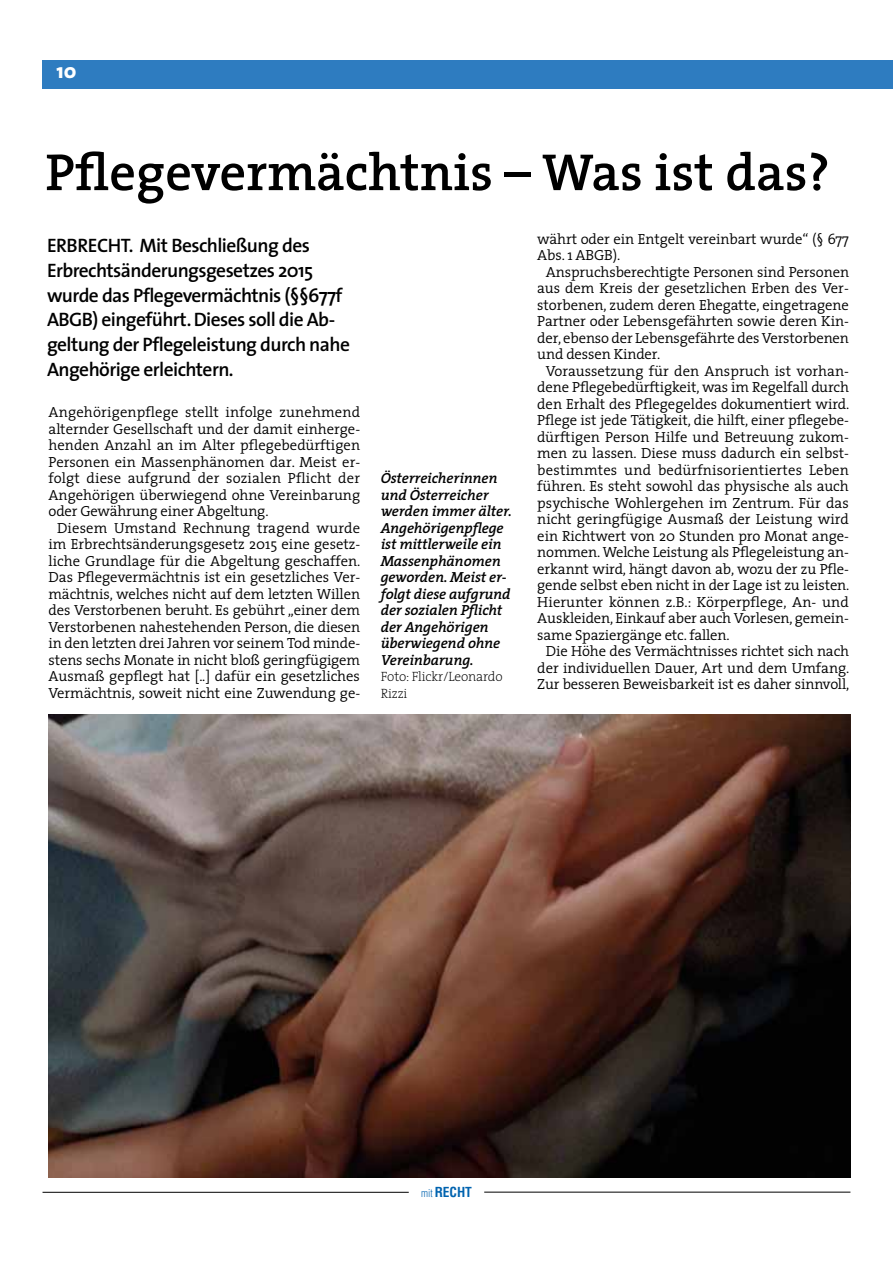
<style>
.page{position:relative;width:893px;height:1263px;background:#fff}
.page>*{position:absolute;margin:0;border:0;box-sizing:border-box;transform-origin:0 0}
.t1{font:600 52.5px "The Serif";color:#000}
.t2{font:800 21px "The Sans";color:#fff}
.t3{font:600 19.5px/24.8px "The Sans";letter-spacing:-.03em;color:#000}
.t4{font:300 14.7px "The Serif";letter-spacing:-.005em;color:#000}
.t5{font:italic 600 14.7px/16.5px "The Serif";letter-spacing:-.01em;color:#000}
.t6{font:300 14.7px "The Serif";letter-spacing:.015em;color:#000}
.t7{font:200 13.5px/16.5px "The Serif";letter-spacing:-.01em;color:#000}
.t8{font:700 condensed 13.5px "Helvetica";color:#0063af}
.s1{font-weight:300;font-size:10.5px}
</style>
<div class="page">
<hr style="left:43px;top:1192px;width:366px;height:1px;background:#000">
<hr style="left:484px;top:1192px;width:366px;height:1px;background:#000">
<div style="left:43px;top:60px;width:850px;height:29px;background:#2e7cc0"></div>
<img style="left:49px;top:714px;width:801px;height:464px">
<h2 class="t2" style="left:57px;top:54px;width:21px">10</h2>
<h1 class="t1" style="left:46px;top:129px;width:786px">Pflegevermächtnis – Was ist das?</h1>
<h3 class="t3" style="left:47px;top:232px;width:305px">ERBRECHT. Mit Beschließung des Erbrechtsänderungsgesetzes 2015 wurde das Pflegevermächtnis (§§677f ABGB) eingeführt. Dieses soll die Ab&shy;geltung der Pflegeleistung durch nahe Angehörige erleichtern.</h3>
<p class="t4" style="left:537px;top:227px;width:313px">währt oder ein Entgelt vereinbart wurde“ (§ 677</p>
<p class="t4" style="left:537px;top:243px;width:85px">Abs. 1 ABGB).</p>
<p class="t4" style="left:546px;top:260px;width:305px">Anspruchsberechtigte Personen sind Personen</p>
<p class="t4" style="left:537px;top:276px;width:313px">aus dem Kreis der gesetzlichen Erben des Ver-</p>
<p class="t4" style="left:537px;top:293px;width:313px">storbenen, zudem deren Ehegatte, eingetragene</p>
<p class="t4" style="left:537px;top:309px;width:313px">Partner oder Lebensgefährten sowie deren Kin-</p>
<p class="t4" style="left:537px;top:326px;width:313px">der, ebenso der Lebensgefährte des Verstorbenen</p>
<p class="t4" style="left:537px;top:342px;width:125px">und dessen Kinder.</p>
<p class="t4" style="left:546px;top:359px;width:305px">Voraussetzung für den Anspruch ist vorhan-</p>
<p class="t4" style="left:537px;top:375px;width:313px">dene Pflegebedürftigkeit, was im Regelfall durch</p>
<p class="t4" style="left:537px;top:392px;width:314px">den Erhalt des Pflegegeldes dokumentiert wird.</p>
<p class="t4" style="left:537px;top:408px;width:313px">Pflege ist jede Tätigkeit, die hilft, einer pflegebe-</p>
<p class="t4" style="left:537px;top:425px;width:313px">dürftigen Person Hilfe und Betreuung zukom-</p>
<p class="t4" style="left:537px;top:441px;width:313px">men zu lassen. Diese muss dadurch ein selbst-</p>
<p class="t6" style="left:537px;top:458px;width:313px">bestimmtes und bedürfnisorientiertes Leben</p>
<p class="t4" style="left:537px;top:474px;width:313px">führen. Es steht sowohl das physische als auch</p>
<p class="t4" style="left:537px;top:491px;width:313px">psychische Wohlergehen im Zentrum. Für das</p>
<p class="t4" style="left:537px;top:507px;width:313px">nicht geringfügige Ausmaß der Leistung wird</p>
<p class="t4" style="left:537px;top:524px;width:313px">ein Richtwert von 20 Stunden pro Monat ange-</p>
<p class="t4" style="left:537px;top:540px;width:313px">nommen. Welche Leistung als Pflegeleistung an-</p>
<p class="t4" style="left:537px;top:557px;width:313px">erkannt wird, hängt davon ab, wozu der zu Pfle-</p>
<p class="t4" style="left:537px;top:573px;width:314px">gende selbst eben nicht in der Lage ist zu leisten.</p>
<p class="t4" style="left:537px;top:590px;width:313px">Hierunter können z.B.: Körperpflege, An- und</p>
<p class="t4" style="left:537px;top:606px;width:313px">Auskleiden, Einkauf aber auch Vorlesen, gemein-</p>
<p class="t4" style="left:537px;top:623px;width:194px">same Spaziergänge etc. fallen.</p>
<p class="t4" style="left:546px;top:639px;width:305px">Die Höhe des Vermächtnisses richtet sich nach</p>
<p class="t4" style="left:537px;top:656px;width:314px">der individuellen Dauer, Art und dem Umfang.</p>
<p class="t4" style="left:537px;top:672px;width:314px">Zur besseren Beweisbarkeit ist es daher sinnvoll,</p>
<p class="t4" style="left:49px;top:400px;width:313px">Angehörigenpflege stellt infolge zunehmend</p>
<p class="t4" style="left:49px;top:416px;width:313px">alternder Gesellschaft und der damit einherge-</p>
<p class="t4" style="left:49px;top:433px;width:313px">henden Anzahl an im Alter pflegebedürftigen</p>
<p class="t4" style="left:49px;top:449px;width:313px">Personen ein Massenphänomen dar. Meist er-</p>
<p class="t4" style="left:49px;top:466px;width:313px">folgt diese aufgrund der sozialen Pflicht der</p>
<p class="t4" style="left:49px;top:482px;width:313px">Angehörigen überwiegend ohne Vereinbarung</p>
<p class="t4" style="left:49px;top:499px;width:221px">oder Gewährung einer Abgeltung.</p>
<p class="t4" style="left:57px;top:515px;width:305px">Diesem Umstand Rechnung tragend wurde</p>
<p class="t4" style="left:49px;top:532px;width:313px">im Erbrechtsänderungsgesetz 2015 eine gesetz-</p>
<p class="t4" style="left:49px;top:548px;width:313px">liche Grundlage für die Abgeltung geschaffen.</p>
<p class="t4" style="left:49px;top:565px;width:313px">Das Pflegevermächtnis ist ein gesetzliches Ver-</p>
<p class="t4" style="left:49px;top:581px;width:313px">mächtnis, welches nicht auf dem letzten Willen</p>
<p class="t4" style="left:49px;top:598px;width:313px">des Verstorbenen beruht. Es gebührt „einer dem</p>
<p class="t4" style="left:49px;top:614px;width:313px">Verstorbenen nahestehenden Person, die diesen</p>
<p class="t4" style="left:49px;top:631px;width:313px">in den letzten drei Jahren vor seinem Tod minde-</p>
<p class="t4" style="left:49px;top:647px;width:313px">stens sechs Monate in nicht bloß geringfügigem</p>
<p class="t4" style="left:49px;top:664px;width:313px">Ausmaß gepflegt hat [..] dafür ein gesetzliches</p>
<p class="t4" style="left:49px;top:680px;width:313px">Vermächtnis, soweit nicht eine Zuwendung ge-</p>
<p class="t5" style="left:381px;top:469px;width:133px">Österreicherinnen und Österreicher werden immer älter.<br>Angehörigenpflege ist mittlerweile ein<br>Massenphänomen geworden. Meist er&shy;folgt diese aufgrund der sozialen Pflicht der Angehörigen überwiegend ohne<br>Vereinbarung.</p>
<p class="t7" style="left:381px;top:668px;width:123px">Foto: Flickr/Leonardo<br>Rizzi</p>
<p class="t8" style="left:421px;top:1183px;width:52px"><span class="s1">mit</span> RECHT</p>
</div>
